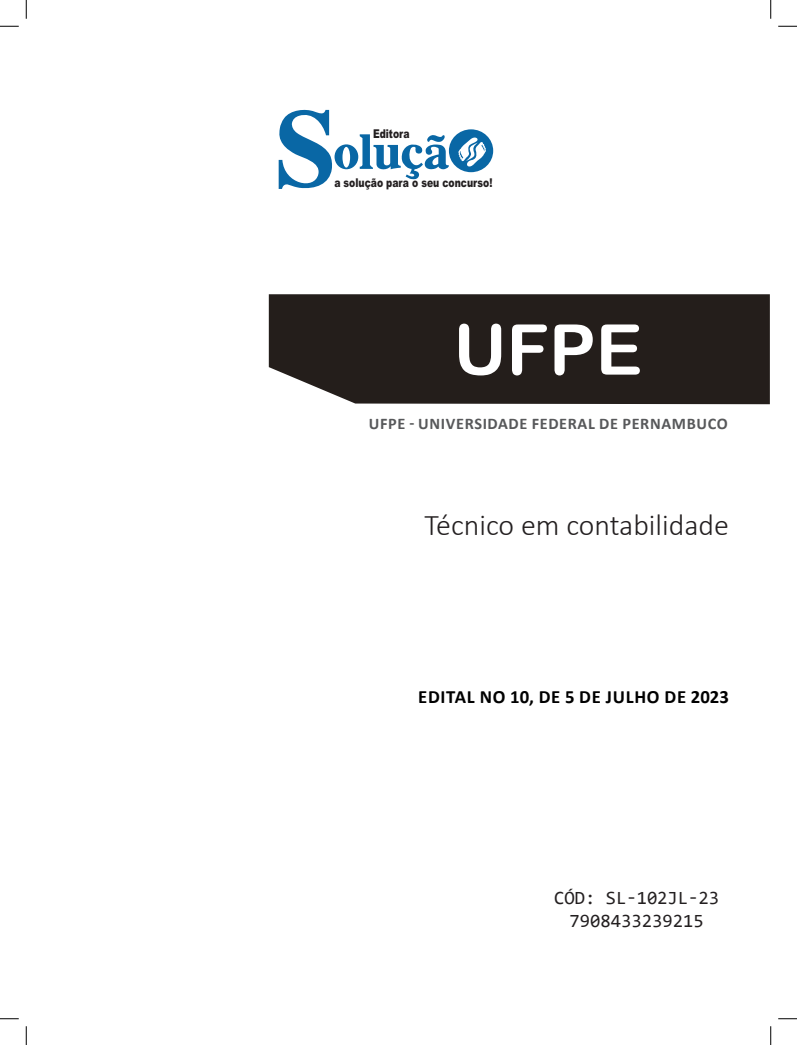
<style>
.page{position:relative;width:797px;height:1045px;background:#fff}
.page>*{position:absolute;margin:0;border:0;box-sizing:border-box;transform-origin:0 0}
.TÍTULO_MATÉRIA{font:70px "Arial Rounded MT Bold";color:#fff}
.CARGO{font:300 30px "Calibri";color:#231f20}
.SKU_CÓD{font:18.75px "Consolas";color:#231f20}
.EDITAL{font:700 18.75px "Calibri";letter-spacing:.04em;color:#000}
.SUBTÍTULO{font:700 16.25px "Calibri";letter-spacing:.04em;color:#57585a}
.t1{font:900 12.12px "Arial";color:#231f20;scale:.76 1}
</style>
<div class="page">
<div style="left:269px;top:294px;width:500px;height:110px;background:#241e1b"></div>
<svg style="left:279px;top:110px;width:214px;height:79px"></svg>
<svg style="left:0;top:25px;width:19px;height:2px"></svg>
<svg style="left:778px;top:25px;width:19px;height:2px"></svg>
<svg style="left:0;top:1018px;width:19px;height:1px"></svg>
<svg style="left:778px;top:1018px;width:19px;height:1px"></svg>
<svg style="left:25px;top:0;width:2px;height:19px"></svg>
<svg style="left:25px;top:1026px;width:2px;height:19px"></svg>
<svg style="left:770px;top:0;width:1px;height:19px"></svg>
<svg style="left:770px;top:1026px;width:1px;height:19px"></svg>
<p class="t1" style="left:373px;top:125px;width:50px">Editora</p>
<p class="t1" style="left:334px;top:174px;width:210px">a solução para o seu concurso!</p>
<p class="TÍTULO_MATÉRIA" style="left:453px;top:308px;width:190px">UFPE</p>
<p class="SUBTÍTULO" style="left:369px;top:412px;width:360px">UFPE - UNIVERSIDADE FEDERAL DE PERNAMBUCO</p>
<p class="CARGO" style="left:424px;top:507px;width:306px">Técnico em contabilidade</p>
<p class="EDITAL" style="left:418px;top:683px;width:312px">EDITAL NO 10, DE 5 DE JULHO DE 2023</p>
<p class="SKU_CÓD" style="left:554px;top:885px;width:166px">CÓD: SL-102JL-23</p>
<p class="SKU_CÓD" style="left:569px;top:907px;width:136px">7908433239215</p>
</div>
